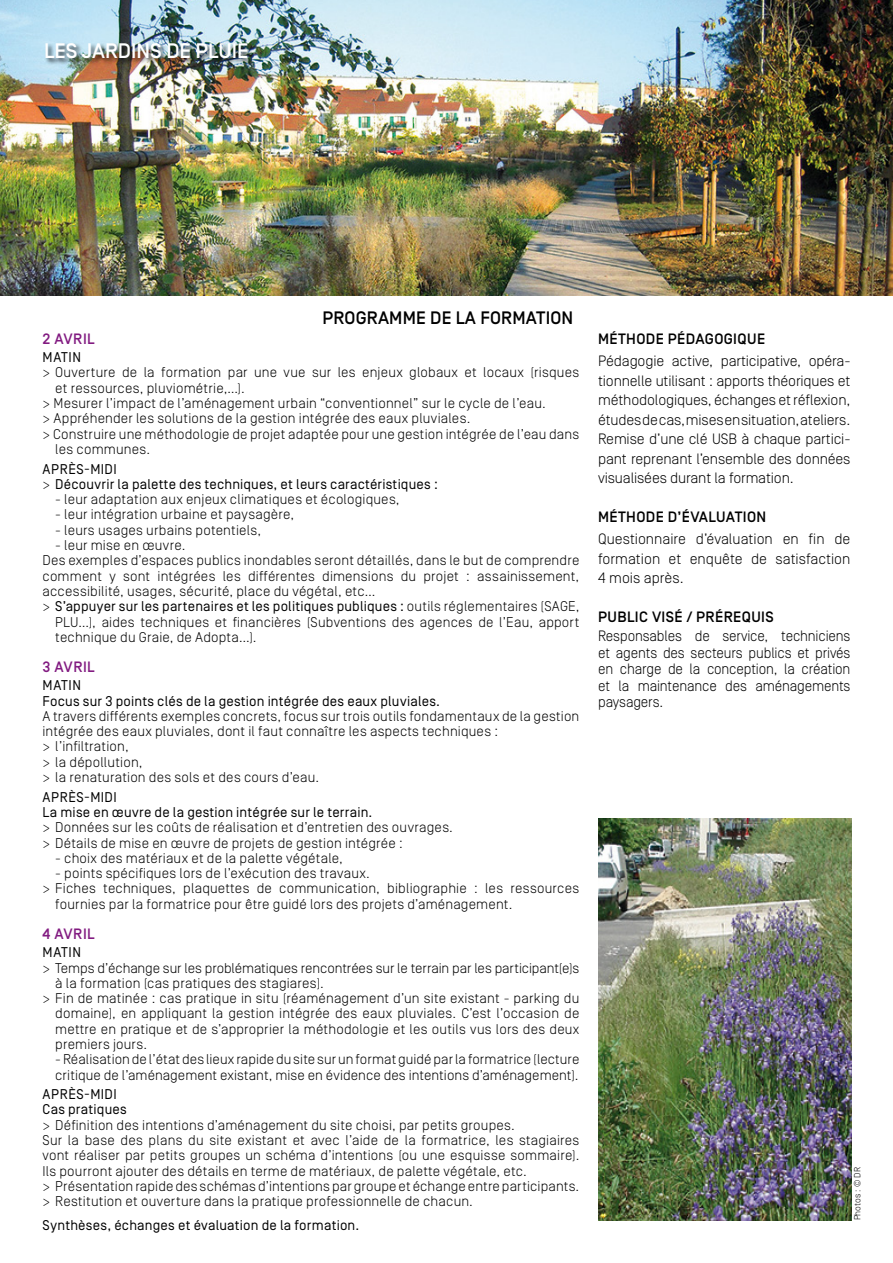
<style>
.page{position:relative;width:893px;height:1263px;background:#fff}
.page>*{position:absolute;margin:0;border:0;box-sizing:border-box;transform-origin:0 0}
.t1{font:500 21px "Simplon BP";color:#fff}
.t2{font:500 18px "Simplon BP";letter-spacing:.01em;color:#000}
.t3{font:300 15px/19.5px "Simplon BP";letter-spacing:-.01em;color:#000;text-align:justify}
.t4{font:300 15px/16.5px "Simplon BP";letter-spacing:-.01em;color:#000;text-align:justify;scale:.95 1}
.t5{font:500 15px "Simplon BP";letter-spacing:.025em;color:#000}
.t6{font:500 15px "Simplon BP";letter-spacing:.03em;color:#821b81}
.t7{font:300 14.1px/15.3px "Simplon BP";letter-spacing:.01em;color:#000}
.t8{font:14.1px/15.3px "Simplon BP Regular";letter-spacing:.015em;color:#000}
.t9{font:300 14.1px "Simplon BP";letter-spacing:-.01em;color:#000}
.t10{font:300 9px "Simplon BP";color:#000}
.s1{font-family:"Simplon BP";font-weight:300}
</style>
<div class="page">
<img style="left:0;top:0;width:893px;height:296px">
<div style="left:45px;top:42px;width:209px;height:24px;background:#000;opacity:.75"></div>
<img style="left:598px;top:819px;width:253px;height:401px">
<h1 class="t1" style="left:44px;top:39px;width:206px">LES JARDINS DE PLUIE</h1>
<p class="t2" style="left:323px;top:307px;width:252px">PROGRAMME DE LA FORMATION</p>
<p class="t6" style="left:43px;top:330px;width:54px">2 AVRIL</p>
<p class="t8" style="left:43px;top:350px;width:40px">MATIN</p>
<p class="t7" style="left:43px;top:365px;width:538px">&gt; Ouverture de la formation par une vue sur les enjeux globaux et locaux (risques</p>
<p class="t7" style="left:55px;top:380px;width:191px">et ressources, pluviométrie,…).</p>
<p class="t7" style="left:43px;top:395px;width:505px">&gt; Mesurer l’impact de l’aménagement urbain “conventionnel” sur le cycle de l’eau.</p>
<p class="t7" style="left:43px;top:411px;width:429px">&gt; Appréhender les solutions de la gestion intégrée des eaux pluviales.</p>
<p class="t7" style="left:43px;top:426px;width:538px">&gt; Construire une méthodologie de projet adaptée pour une gestion intégrée de l’eau dans</p>
<p class="t7" style="left:55px;top:441px;width:96px">les communes.</p>
<p class="t8" style="left:43px;top:461px;width:397px">APRÈS-MIDI<br><span class="s1">&gt;</span> Découvrir la palette des techniques, et leurs caractéristiques :</p>
<p class="t7" style="left:55px;top:491px;width:346px">- leur adaptation aux enjeux climatiques et écologiques,</p>
<p class="t7" style="left:55px;top:507px;width:240px">- leur intégration urbaine et paysagère,</p>
<p class="t7" style="left:55px;top:522px;width:207px">- leurs usages urbains potentiels,</p>
<p class="t7" style="left:43px;top:537px;width:538px;text-indent:13px">- leur mise en œuvre.<br>Des exemples d’espaces publics inondables seront détaillés, dans le but de comprendre comment y sont intégrées les différentes dimensions du projet : assainissement, accessibilité, usages, sécurité, place du végétal, etc…</p>
<p class="t8" style="left:43px;top:599px;width:538px"><span class="s1">&gt;</span> S’appuyer sur les partenaires et les politiques publiques : <span class="s1">outils réglementaires (SAGE,</span></p>
<p class="t7" style="left:55px;top:614px;width:526px">PLU…), aides techniques et financières (Subventions des agences de l’Eau, apport technique du Graie, de Adopta…).</p>
<p class="t6" style="left:43px;top:659px;width:54px">3 AVRIL</p>
<p class="t8" style="left:43px;top:678px;width:399px">MATIN<br>Focus sur 3 points clés de la gestion intégrée des eaux pluviales.</p>
<p class="t7" style="left:43px;top:708px;width:538px">A travers différents exemples concrets, focus sur trois outils fondamentaux de la gestion intégrée des eaux pluviales, dont il faut connaître les aspects techniques :<br>&gt; l’infiltration,<br>&gt; la dépollution,<br>&gt; la renaturation des sols et des cours d’eau.</p>
<p class="t8" style="left:43px;top:789px;width:331px">APRÈS-MIDI<br>La mise en œuvre de la gestion intégrée sur le terrain.</p>
<p class="t7" style="left:43px;top:819px;width:412px">&gt; Données sur les coûts de réalisation et d’entretien des ouvrages. &gt; Détails de mise en œuvre de projets de gestion intégrée :</p>
<p class="t7" style="left:55px;top:850px;width:289px">- choix des matériaux et de la palette végétale,</p>
<p class="t7" style="left:55px;top:865px;width:316px">- points spécifiques lors de l’exécution des travaux.</p>
<p class="t7" style="left:43px;top:881px;width:538px">&gt; Fiches techniques, plaquettes de communication, bibliographie : les ressources</p>
<p class="t7" style="left:55px;top:896px;width:459px">fournies par la formatrice pour être guidé lors des projets d’aménagement.</p>
<p class="t6" style="left:43px;top:925px;width:54px">4 AVRIL</p>
<p class="t8" style="left:43px;top:945px;width:40px">MATIN</p>
<p class="t9" style="left:43px;top:959px;width:538px">&gt; Temps d’échange sur les problématiques rencontrées sur le terrain par les participant(e)s</p>
<p class="t7" style="left:55px;top:975px;width:270px">à la formation (cas pratiques des stagiares).</p>
<p class="t7" style="left:43px;top:990px;width:538px">&gt; Fin de matinée : cas pratique in situ (réaménagement d’un site existant - parking du</p>
<p class="t7" style="left:55px;top:1006px;width:526px">domaine), en appliquant la gestion intégrée des eaux pluviales. C’est l’occasion de</p>
<p class="t7" style="left:55px;top:1021px;width:526px">mettre en pratique et de s’approprier la méthodologie et les outils vus lors des deux</p>
<p class="t7" style="left:55px;top:1036px;width:93px">premiers jours.</p>
<p class="t7" style="left:55px;top:1051px;width:526px">- Réalisation de l’état des lieux rapide du site sur un format guidé par la formatrice (lecture critique de l’aménagement existant, mise en évidence des intentions d’aménagement).</p>
<p class="t8" style="left:43px;top:1086px;width:86px">APRÈS-MIDI<br>Cas pratiques</p>
<p class="t7" style="left:43px;top:1117px;width:538px">&gt; Définition des intentions d’aménagement du site choisi, par petits groupes.<br>Sur la base des plans du site existant et avec l’aide de la formatrice, les stagiaires vont réaliser par petits groupes un schéma d’intentions (ou une esquisse sommaire).<br>Ils pourront ajouter des détails en terme de matériaux, de palette végétale, etc.<br>&gt; Présentation rapide des schémas d’intentions par groupe et échange entre participants. &gt; Restitution et ouverture dans la pratique professionnelle de chacun.</p>
<p class="t8" style="left:43px;top:1217px;width:318px">Synthèses, échanges et évaluation de la formation.</p>
<p class="t5" style="left:598px;top:330px;width:168px">MÉTHODE PÉDAGOGIQUE</p>
<p class="t3" style="left:598px;top:351px;width:254px">Pédagogie active, participative, opéra&shy;tionnelle utilisant : apports théoriques et méthodologiques, échanges et réflexion, études de cas, mises en situation, ateliers.<br>Remise d’une clé USB à chaque partici&shy;pant reprenant l’ensemble des données visualisées durant la formation.</p>
<p class="t5" style="left:598px;top:508px;width:170px">MÉTHODE D’ÉVALUATION</p>
<p class="t3" style="left:598px;top:529px;width:254px">Questionnaire d’évaluation en fin de formation et enquête de satisfaction 4 mois après.</p>
<p class="t5" style="left:598px;top:608px;width:177px">PUBLIC VISÉ / PRÉREQUIS</p>
<p class="t4" style="left:598px;top:627px;width:267px">Responsables de service, techniciens et agents des secteurs publics et privés en charge de la conception, la création et la maintenance des aménagements paysagers.</p>
<p class="t10" style="left:852px;top:1220px;width:55px;rotate:-90deg">Photos : © DR</p>
</div>
